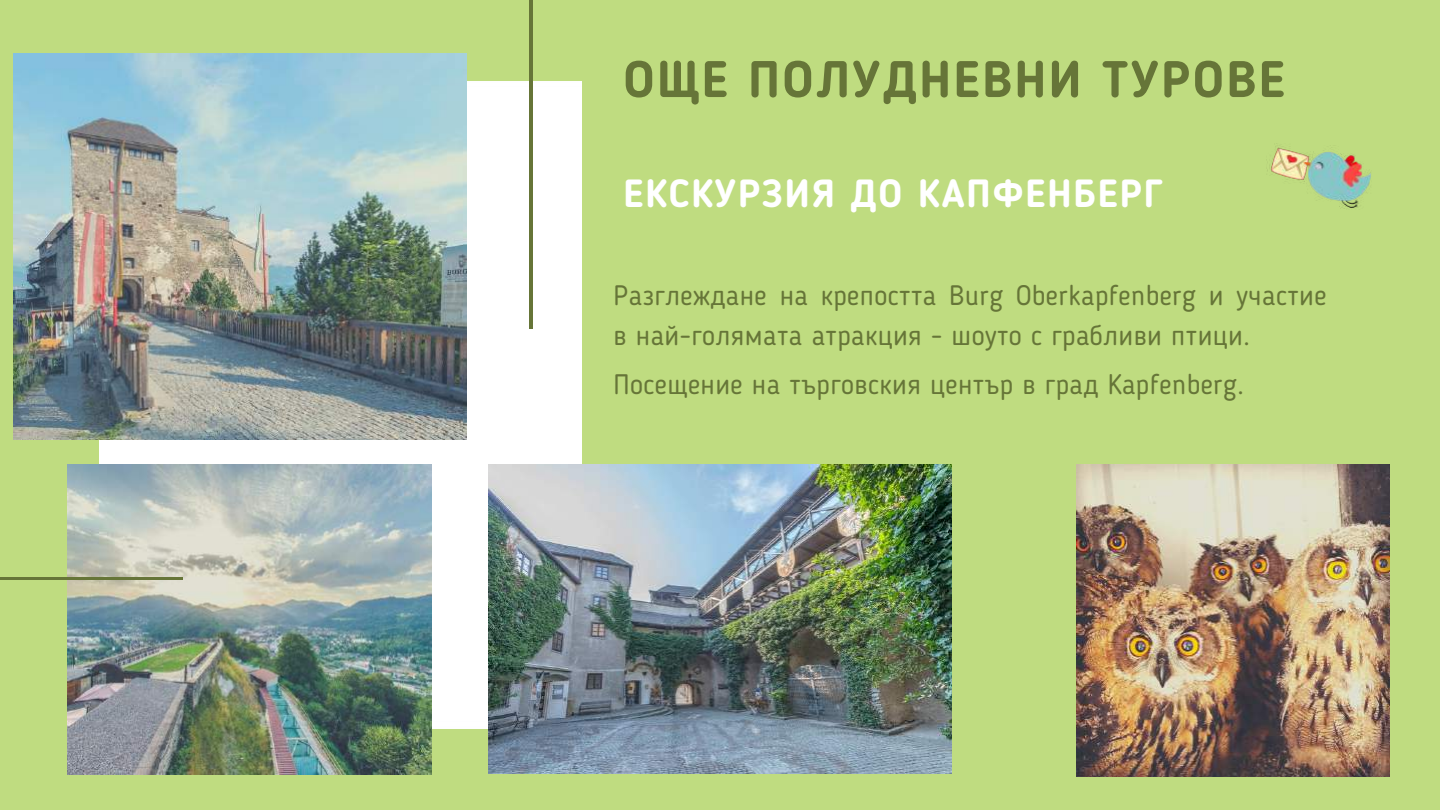
<style>
.page{position:relative;width:1440px;height:810px;background:#bfdc80}
.page>*{position:absolute;margin:0;border:0;box-sizing:border-box;transform-origin:0 0}
.t1{font:700 51px "Blogger Sans";letter-spacing:.05em;color:#667538}
.t2{font:700 39px "Blogger Sans";letter-spacing:.05em;color:#fff}
.t3{font:28px/39.8px "Blogger Sans";letter-spacing:.015em;color:#667538}
</style>
<div class="page">
<div style="left:99px;top:81px;width:482px;height:648px;background:#fff"></div>
<img style="left:68px;top:464px;width:363px;height:311px">
<img style="left:14px;top:54px;width:452px;height:385px">
<hr style="left:0;top:577px;width:183px;height:3px;background:#667538">
<img style="left:529px;top:0;width:3px;height:328px">
<img style="left:1077px;top:464px;width:312px;height:313px">
<img style="left:488px;top:464px;width:464px;height:310px">
<img style="left:1267px;top:146px;width:32px;height:35px">
<img style="left:1299px;top:152px;width:72px;height:57px">
<h1 class="t1" style="left:623px;top:58px;width:663px">ОЩЕ ПОЛУДНЕВНИ ТУРОВЕ</h1>
<h2 class="t2" style="left:623px;top:177px;width:542px">ЕКСКУРЗИЯ ДО КАПФЕНБЕРГ</h2>
<p class="t3" style="left:614px;top:278px;width:715px">Разглеждане на крепостта Burg Oberkapfenberg и участие в най-голямата атракция - шоуто с грабливи птици.</p>
<p class="t3" style="left:614px;top:367px;width:632px">Посещение на търговския център в град Kapfenberg.</p>
</div>
